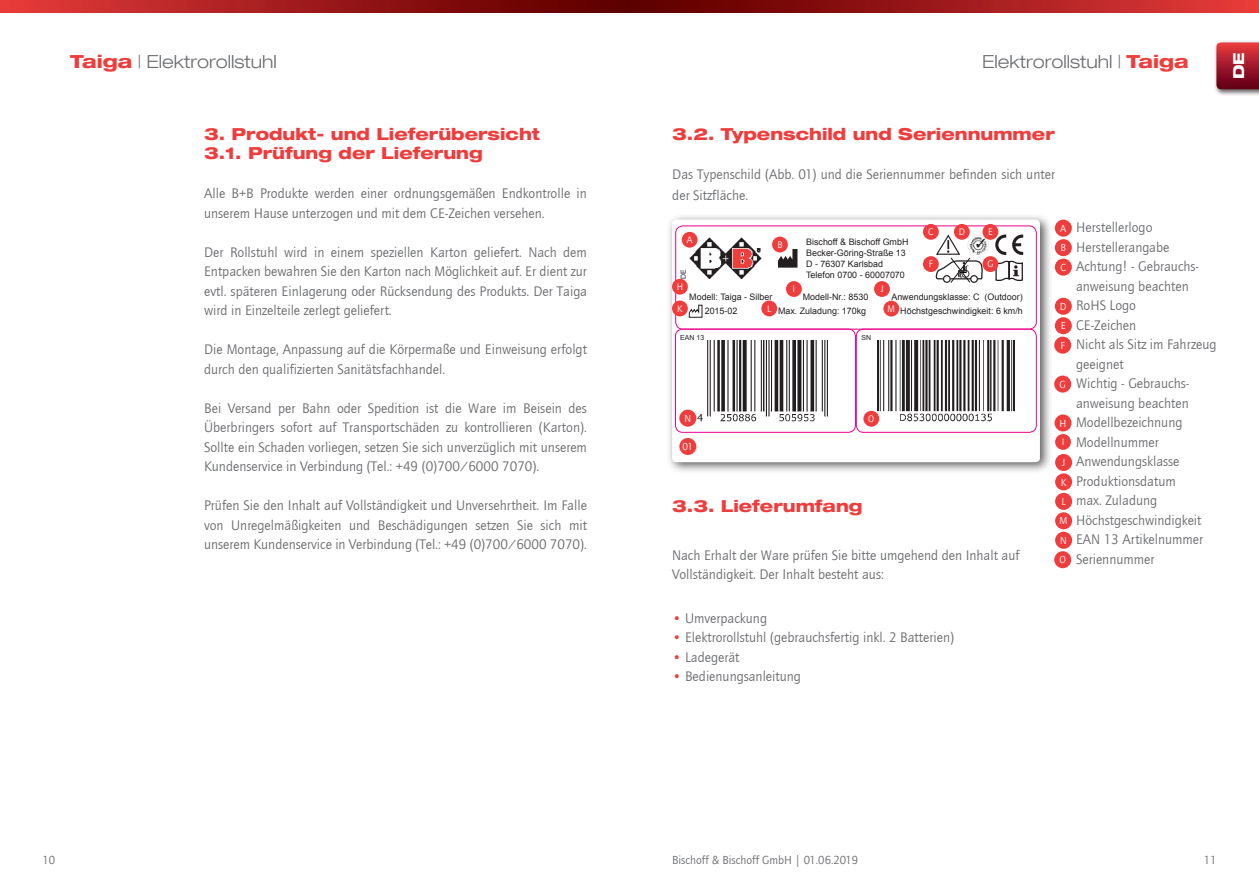
<style>
.page{position:relative;width:1259px;height:893px;background:#fff}
.page>*{position:absolute;margin:0;border:0;box-sizing:border-box;transform-origin:0 0}
.t1{font:300 18px "Helve Neu Lig Ext";color:#6c6d70}
.t2{font:800 16.5px/19.5px "Helve Neu Hea Ext";color:#ee3d3c}
.t3{font:800 15px "Helve Neu Hea Ext";color:#fff}
.t4{font:700 14.4px "Arial";color:#231f20}
.t5{font:14.25px/19.5px "Quay Sans";color:#6c6d70}
.t6{font:12px "Quay Sans";color:#6c6d70}
.t7{font:10.5px/19.5px "Quay Sans";color:#fff;text-align:justify}
.t8{font:9.75px "Quay Sans";color:#fff}
.t9{font:8.85px/10.8px "Arial";color:#231f20}
.t10{font:7.05px "Arial";color:#231f20}
.s1{font-family:"Helve Neu Hea Ext";font-weight:800;color:#ee3d3c}
.s2{font-weight:400}
.s3{color:#ee3d3c}
</style>
<div class="page">
<svg style="left:0;top:0;width:629px;height:12px;background:#9e1a1a"></svg>
<svg style="left:629px;top:0;width:630px;height:12px;background:#9e1a1a"></svg>
<div style="left:1213px;top:40px;width:46px;height:56px;background:#231f20;opacity:.75"></div>
<svg style="left:1216px;top:43px;width:43px;height:46px;background:#a31c2c"></svg>
<div style="left:666px;top:213px;width:386px;height:261px;background:#231f20;opacity:.75"></div>
<div style="left:672px;top:220px;width:368px;height:242px;background:#fff;border-radius:4px"></div>
<div style="left:675px;top:226px;width:361px;height:103px;border:1px solid #ed028c;border-radius:7px"></div>
<img style="left:690px;top:238px;width:71px;height:40px">
<svg style="left:778px;top:249px;width:19px;height:19px"></svg>
<svg style="left:688px;top:304px;width:15px;height:14px"></svg>
<img style="left:877px;top:340px;width:138px;height:81px">
<div style="left:856px;top:329px;width:180px;height:104px;border:1px solid #ed028c;border-radius:7px"></div>
<img style="left:694px;top:340px;width:135px;height:81px">
<div style="left:675px;top:329px;width:180px;height:104px;border:1px solid #ed028c;border-radius:7px"></div>
<svg style="left:935px;top:234px;width:88px;height:49px"></svg>
<div style="left:682px;top:232px;width:15px;height:16px;background:#ee3d3c;border-radius:50%"></div>
<div style="left:772px;top:237px;width:16px;height:15px;background:#ee3d3c;border-radius:50%"></div>
<div style="left:954px;top:224px;width:15px;height:16px;background:#ee3d3c;border-radius:50%"></div>
<div style="left:982px;top:224px;width:16px;height:16px;background:#ee3d3c;border-radius:50%"></div>
<div style="left:923px;top:256px;width:15px;height:16px;background:#ee3d3c;border-radius:50%"></div>
<div style="left:786px;top:281px;width:16px;height:16px;background:#ee3d3c;border-radius:50%"></div>
<div style="left:982px;top:256px;width:16px;height:16px;background:#ee3d3c;border-radius:50%"></div>
<div style="left:672px;top:279px;width:16px;height:16px;background:#ee3d3c;border-radius:50%"></div>
<div style="left:679px;top:438px;width:17px;height:17px;background:#ee3d3c;border-radius:50%"></div>
<div style="left:874px;top:281px;width:16px;height:16px;background:#ee3d3c;border-radius:50%"></div>
<div style="left:672px;top:301px;width:16px;height:15px;background:#ee3d3c;border-radius:50%"></div>
<div style="left:761px;top:301px;width:16px;height:15px;background:#ee3d3c;border-radius:50%"></div>
<div style="left:883px;top:301px;width:16px;height:15px;background:#ee3d3c;border-radius:50%"></div>
<div style="left:863px;top:411px;width:16px;height:16px;background:#ee3d3c;border-radius:50%"></div>
<div style="left:1054px;top:220px;width:17px;height:17px;background:#ee3d3c;border-radius:50%"></div>
<div style="left:1054px;top:239px;width:17px;height:17px;background:#ee3d3c;border-radius:50%"></div>
<div style="left:1054px;top:259px;width:17px;height:17px;background:#ee3d3c;border-radius:50%"></div>
<div style="left:1054px;top:298px;width:17px;height:17px;background:#ee3d3c;border-radius:50%"></div>
<div style="left:1054px;top:317px;width:17px;height:17px;background:#ee3d3c;border-radius:50%"></div>
<div style="left:1054px;top:337px;width:17px;height:17px;background:#ee3d3c;border-radius:50%"></div>
<div style="left:1054px;top:376px;width:17px;height:17px;background:#ee3d3c;border-radius:50%"></div>
<div style="left:1054px;top:414px;width:17px;height:17px;background:#ee3d3c;border-radius:50%"></div>
<div style="left:1055px;top:434px;width:16px;height:16px;background:#ee3d3c;border-radius:50%"></div>
<div style="left:1055px;top:454px;width:17px;height:17px;background:#ee3d3c;border-radius:50%"></div>
<div style="left:1055px;top:473px;width:17px;height:17px;background:#ee3d3c;border-radius:50%"></div>
<div style="left:1055px;top:493px;width:17px;height:17px;background:#ee3d3c;border-radius:50%"></div>
<div style="left:1055px;top:512px;width:17px;height:17px;background:#ee3d3c;border-radius:50%"></div>
<div style="left:679px;top:410px;width:17px;height:17px;background:#ee3d3c;border-radius:50%"></div>
<div style="left:1055px;top:532px;width:17px;height:17px;background:#ee3d3c;border-radius:50%"></div>
<div style="left:923px;top:224px;width:15px;height:16px;background:#ee3d3c;border-radius:50%"></div>
<div style="left:1054px;top:551px;width:17px;height:17px;background:#ee3d3c;border-radius:50%"></div>
<p class="t1" style="left:70px;top:50px;width:208px"><span class="s1">Taiga</span> | Elektrorollstuhl</p>
<p class="t1" style="left:982px;top:50px;width:208px">Elektrorollstuhl | <span class="s1">Taiga</span></p>
<p class="t3" style="left:1229px;top:79px;width:28px;rotate:-90deg">DE</p>
<p class="t2" style="left:204px;top:123px;width:337px">3. Produkt- und Lieferübersicht<br>3.1. Prüfung der Lieferung</p>
<p class="t5" style="left:204px;top:184px;width:384px">Alle B+B Produkte werden einer ordnungsgemäßen Endkontrolle in unserem Hause unterzogen und mit dem CE-Zeichen versehen.</p>
<p class="t5" style="left:204px;top:242px;width:384px;text-align:justify">Der Rollstuhl wird in einem speziellen Karton geliefert. Nach dem Entpacken bewahren Sie den Karton nach Möglichkeit auf. Er dient zur evtl. späteren Einlagerung oder Rücksendung des Produkts. Der Taiga wird in Einzelteile zerlegt geliefert.</p>
<p class="t5" style="left:204px;top:340px;width:384px">Die Montage, Anpassung auf die Körpermaße und Einweisung erfolgt durch den qualifizierten Sanitätsfachhandel.</p>
<p class="t5" style="left:204px;top:398px;width:384px;text-align:justify">Bei Versand per Bahn oder Spedition ist die Ware im Beisein des Überbringers sofort auf Transportschäden zu kontrollieren (Karton).<br>Sollte ein Schaden vorliegen, setzen Sie sich unverzüglich mit unserem Kundenservice in Verbindung (Tel.: +49 (0)700/6000 7070).</p>
<p class="t5" style="left:204px;top:496px;width:384px;text-align:justify">Prüfen Sie den Inhalt auf Vollständigkeit und Unversehrtheit. Im Falle von Unregelmäßigkeiten und Beschädigungen setzen Sie sich mit unserem Kundenservice in Verbindung (Tel.: +49 (0)700/6000 7070).</p>
<p class="t2" style="left:672px;top:123px;width:384px">3.2. Typenschild und Seriennummer</p>
<p class="t5" style="left:672px;top:163px;width:384px;line-height:21.6px">Das Typenschild (Abb. 01) und die Seriennummer befinden sich unter der Sitzfläche.</p>
<p class="t4" style="left:675px;top:172px;width:318px">CE Sticker &amp; EAN Codes <span class="s2">(Size 80 mm x 23 mm)</span></p>
<p class="t8" style="left:687px;top:235px;width:7px">A</p>
<p class="t8" style="left:777px;top:239px;width:7px">B</p>
<p class="t9" style="left:806px;top:237px;width:104px">Bischoff &amp; Bischoff GmbH<br>Becker-Göring-Straße 13<br>D - 76307 Karlsbad</p>
<p class="t10" style="left:678px;top:279px;width:11px;rotate:-90deg">DE</p>
<p class="t9" style="left:806px;top:269px;width:100px">Telefon 0700 - 60007070</p>
<p class="t8" style="left:928px;top:227px;width:7px">C</p>
<p class="t8" style="left:929px;top:259px;width:6px">F</p>
<p class="t8" style="left:958px;top:227px;width:8px">D</p>
<p class="t8" style="left:988px;top:227px;width:6px">E</p>
<p class="t8" style="left:987px;top:259px;width:7px">G</p>
<p class="t8" style="left:677px;top:282px;width:8px">H</p>
<p class="t8" style="left:792px;top:284px;width:4px">I</p>
<p class="t8" style="left:880px;top:284px;width:5px">J</p>
<p class="t9" style="left:891px;top:291px;width:133px">Anwendungsklasse: C (Outdoor)</p>
<p class="t9" style="left:689px;top:291px;width:85px">Modell: Taiga - Silber</p>
<p class="t9" style="left:803px;top:291px;width:67px">Modell-Nr.: 8530</p>
<p class="t9" style="left:704px;top:306px;width:34px">2015-02</p>
<p class="t8" style="left:677px;top:303px;width:7px">K</p>
<p class="t8" style="left:767px;top:303px;width:5px">L</p>
<p class="t8" style="left:887px;top:303px;width:9px">M</p>
<p class="t9" style="left:778px;top:306px;width:90px">Max. Zuladung: 170kg</p>
<p class="t9" style="left:900px;top:306px;width:124px">Höchstgeschwindigkeit: 6 km/h</p>
<p class="t10" style="left:680px;top:333px;width:26px">EAN 13</p>
<p class="t10" style="left:861px;top:333px;width:11px">SN</p>
<p class="t7" style="left:684px;top:409px;width:8px">N</p>
<p class="t7" style="left:682px;top:437px;width:12px">01</p>
<p class="t8" style="left:868px;top:414px;width:8px">O</p>
<p class="t2" style="left:672px;top:496px;width:192px">3.3. Lieferumfang</p>
<p class="t5" style="left:672px;top:545px;width:349px">Nach Erhalt der Ware prüfen Sie bitte umgehend den Inhalt auf<br>Vollständigkeit. Der Inhalt besteht aus:</p>
<p class="t5" style="left:672px;top:608px;width:96px"><span class="s3">•</span> Umverpackung</p>
<p class="t5" style="left:672px;top:628px;width:283px"><span class="s3">•</span> Elektrorollstuhl (gebrauchsfertig inkl. 2 Batterien)</p>
<p class="t5" style="left:672px;top:647px;width:69px"><span class="s3">•</span> Ladegerät</p>
<p class="t5" style="left:672px;top:667px;width:130px"><span class="s3">•</span> Bedienungsanleitung</p>
<p class="t7" style="left:1060px;top:219px;width:8px">A B C</p>
<p class="t7" style="left:1060px;top:297px;width:8px">D E F</p>
<p class="t7" style="left:1059px;top:375px;width:8px">G</p>
<p class="t7" style="left:1059px;top:414px;width:8px">H</p>
<p class="t8" style="left:1061px;top:437px;width:4px">I</p>
<p class="t7" style="left:1059px;top:453px;width:9px;text-align:left">J<br>K<br>L<br>M</p>
<p class="t7" style="left:1060px;top:531px;width:8px">N</p>
<p class="t7" style="left:1059px;top:550px;width:8px">O</p>
<p class="t5" style="left:1076px;top:218px;width:142px">Herstellerlogo<br>Herstellerangabe<br>Achtung! - Gebrauchs&shy;anweisung beachten<br>RoHS Logo<br>CE-Zeichen<br>Nicht als Sitz im Fahrzeug geeignet<br>Wichtig - Gebrauchs&shy;anweisung beachten<br>Modellbezeichnung<br>Modellnummer<br>Anwendungsklasse<br>Produktionsdatum<br>max. Zuladung<br>Höchstgeschwindigkeit<br>EAN 13 Artikelnummer<br>Seriennummer</p>
<p class="t6" style="left:672px;top:853px;width:188px">Bischoff &amp; Bischoff GmbH | 01.06.2019</p>
<p class="t6" style="left:43px;top:853px;width:14px">10</p>
<p class="t6" style="left:1203px;top:853px;width:14px">11</p>
</div>
